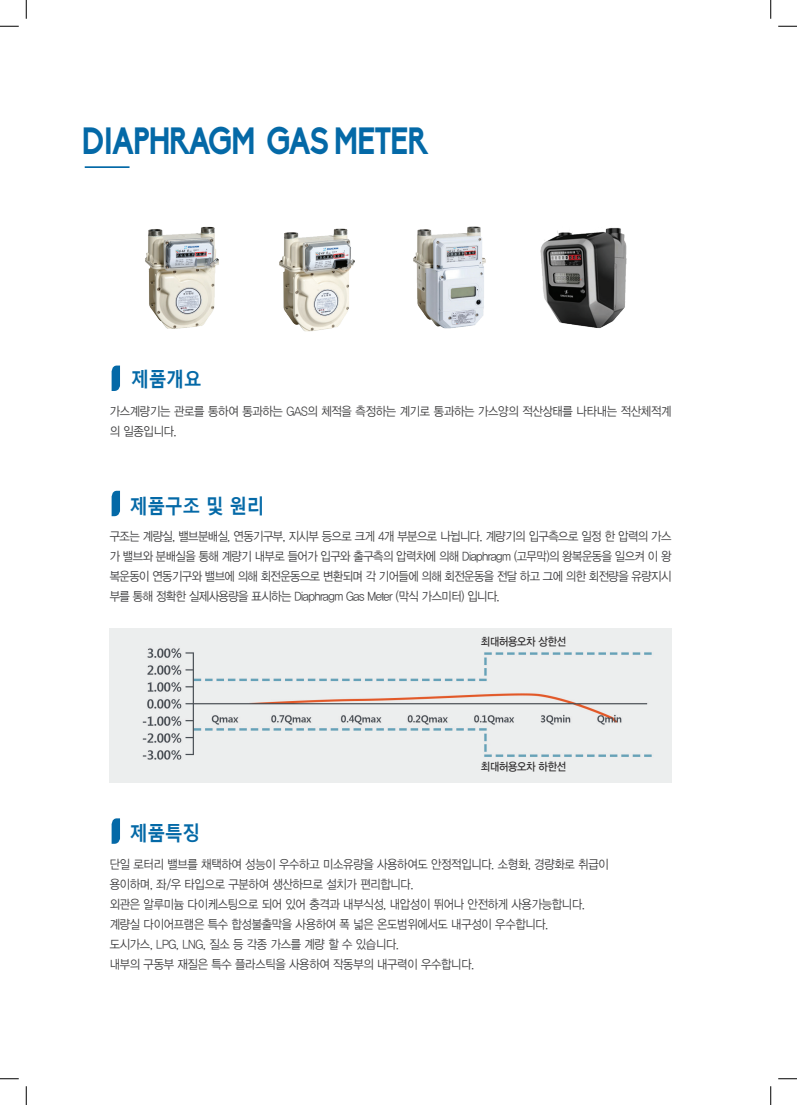
<style>
.page{position:relative;width:797px;height:1105px;background:#fff}
.page>*{position:absolute;margin:0;border:0;box-sizing:border-box;transform-origin:0 0}
.t1{font:700 37.38px "Biko";letter-spacing:-.05em;color:#0469a7;scale:.85 1}
.t2{font:700 20px "Malgun Gothic";letter-spacing:-.025em;color:#0469a7;scale:.9 1}
.t3{font:12.5px/20px "YDIYGO320";letter-spacing:-.025em;color:#3e3e3f;scale:.9 1}
.t4{font:11.25px "YDIYGO330";letter-spacing:-.025em;color:#312f30;scale:.9 1}
</style>
<div class="page">
<img style="left:110px;top:629px;width:561px;height:154px">
<img style="left:145px;top:226px;width:482px;height:106px">
<svg style="left:111px;top:366px;width:9px;height:25px"></svg>
<svg style="left:111px;top:491px;width:9px;height:25px"></svg>
<svg style="left:111px;top:818px;width:9px;height:26px"></svg>
<hr style="left:85px;top:166px;width:44px;height:2px;background:#0469a7">
<svg style="left:0;top:25px;width:19px;height:2px"></svg>
<svg style="left:778px;top:25px;width:19px;height:2px"></svg>
<svg style="left:0;top:1078px;width:19px;height:1px"></svg>
<svg style="left:778px;top:1078px;width:19px;height:1px"></svg>
<svg style="left:25px;top:0;width:2px;height:19px"></svg>
<svg style="left:25px;top:1086px;width:2px;height:19px"></svg>
<svg style="left:770px;top:0;width:1px;height:19px"></svg>
<svg style="left:770px;top:1086px;width:1px;height:19px"></svg>
<h1 class="t1" style="left:82px;top:119px;width:409px">DIAPHRAGM GAS METER</h1>
<h2 class="t2" style="left:131px;top:365px;width:80px">제품개요</h2>
<p class="t3" style="left:110px;top:402px;width:625px">가스계량기는 관로를 통하여 통과하는 GAS의 체적을 측정하는 계기로 통과하는 가스양의 적산상태를 나타내는 적산체적계 의 일종입니다.</p>
<h2 class="t2" style="left:130px;top:493px;width:152px">제품구조 및 원리</h2>
<p class="t3" style="left:110px;top:527px;width:625px;text-align:justify">구조는 계량실, 밸브분배실, 연동기구부, 지시부 등으로 크게 4개 부분으로 나뉩니다. 계량기의 입구측으로 일정 한 압력의 가스 가 밸브와 분배실을 통해 계량기 내부로 들어가 입구와 출구측의 압력차에 의해 Diaphragm (고무막)의 왕복운동을 일으켜 이 왕 복운동이 연동기구와 밸브에 의해 회전운동으로 변환되며 각 기어들에 의해 회전운동을 전달 하고 그에 의한 회전량을 유량지시 부를 통해 정확한 실제사용량을 표시하는 Diaphragm Gas Meter (막식 가스미터) 입니다.</p>
<p class="t4" style="left:481px;top:635px;width:96px">최대허용오차 상한선</p>
<h2 class="t2" style="left:130px;top:820px;width:80px">제품특징</h2>
<p class="t4" style="left:481px;top:761px;width:96px">최대허용오차 하한선</p>
<p class="t3" style="left:110px;top:854px;width:556px">단일 로터리 밸브를 채택하여 성능이 우수하고 미소유량을 사용하여도 안정적입니다. 소형화, 경량화로 취급이 용이하며, 좌/우 타입으로 구분하여 생산하므로 설치가 편리합니다.<br>외관은 알루미늄 다이케스팅으로 되어 있어 충격과 내부식성, 내압성이 뛰어나 안전하게 사용가능합니다. 계량실 다이어프램은 특수 합성불출막을 사용하여 폭 넓은 온도범위에서도 내구성이 우수합니다.<br>도시가스, LPG, LNG, 질소 등 각종 가스를 계량 할 수 있습니다.<br>내부의 구동부 재질은 특수 플라스틱을 사용하여 작동부의 내구력이 우수합니다.</p>
</div>
